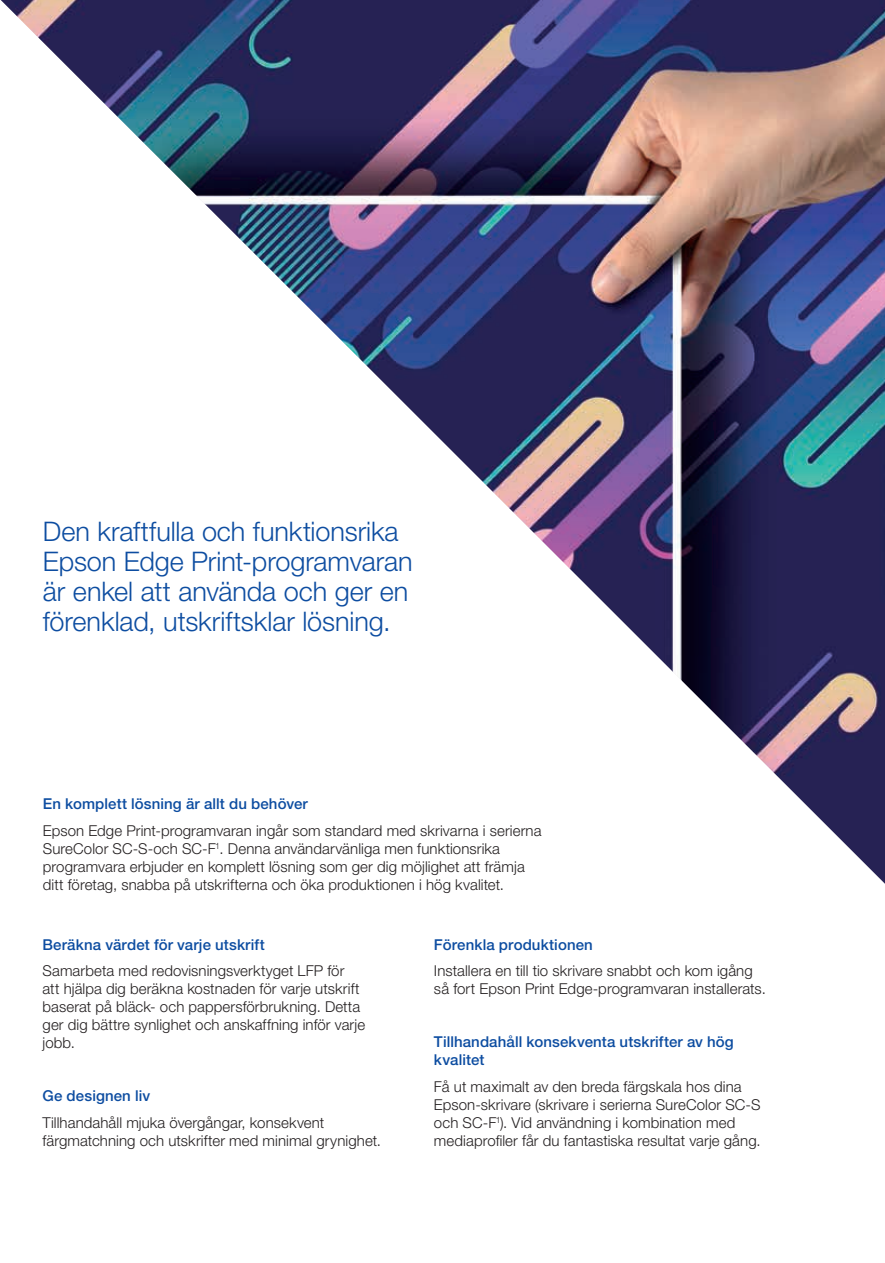
<style>
.page{position:relative;width:885px;height:1263px;background:#fff}
.page>*{position:absolute;margin:0;border:0;box-sizing:border-box;transform-origin:0 0}
.t1{font:300 27px/30px "Helvetica Neue LT Pro";letter-spacing:-.005em;color:#0d4da1}
.t2{font:300 15px/18px "Helvetica Neue LT Pro";letter-spacing:.005em;color:#231f20}
.t3{font:500 15px/18px "Helvetica Neue LT Pro";letter-spacing:.005em;color:#0d4da1}
</style>
<div class="page">
<img style="left:1px;top:0;width:883px;height:883px">
<h1 class="t1" style="left:43px;top:516px;width:371px">Den kraftfulla och funktionsrika Epson Edge Print-programvaran är enkel att använda och ger en förenklad, utskriftsklar lösning.</h1>
<p class="t3" style="left:43px;top:795px;width:266px">En komplett lösning är allt du behöver</p>
<p class="t2" style="left:43px;top:821px;width:500px">Epson Edge Print-programvaran ingår som standard med skrivarna i serierna SureColor SC-S-och SC-F<sup>1</sup>. Denna användarvänliga men funktionsrika programvara erbjuder en komplett lösning som ger dig möjlighet att främja ditt företag, snabba på utskrifterna och öka produktionen i hög kvalitet.</p>
<p class="t3" style="left:43px;top:935px;width:224px">Beräkna värdet för varje utskrift</p>
<p class="t2" style="left:43px;top:962px;width:324px">Samarbeta med redovisningsverktyget LFP för<br>att hjälpa dig beräkna kostnaden för varje utskrift baserat på bläck- och pappersförbrukning. Detta ger dig bättre synlighet och anskaffning inför varje jobb.</p>
<p class="t3" style="left:43px;top:1087px;width:109px">Ge designen liv</p>
<p class="t2" style="left:43px;top:1113px;width:340px">Tillhandahåll mjuka övergångar, konsekvent färgmatchning och utskrifter med minimal grynighet.</p>
<p class="t3" style="left:434px;top:935px;width:160px">Förenkla produktionen</p>
<p class="t2" style="left:434px;top:962px;width:333px">Installera en till tio skrivare snabbt och kom igång så fort Epson Print Edge-programvaran installerats.</p>
<p class="t3" style="left:434px;top:1033px;width:301px">Tillhandahåll konsekventa utskrifter av hög kvalitet</p>
<p class="t2" style="left:434px;top:1077px;width:328px">Få ut maximalt av den breda färgskala hos dina Epson-skrivare (skrivare i serierna SureColor SC-S och SC-F<sup>1</sup>). Vid användning i kombination med mediaprofiler får du fantastiska resultat varje gång.</p>
</div>
